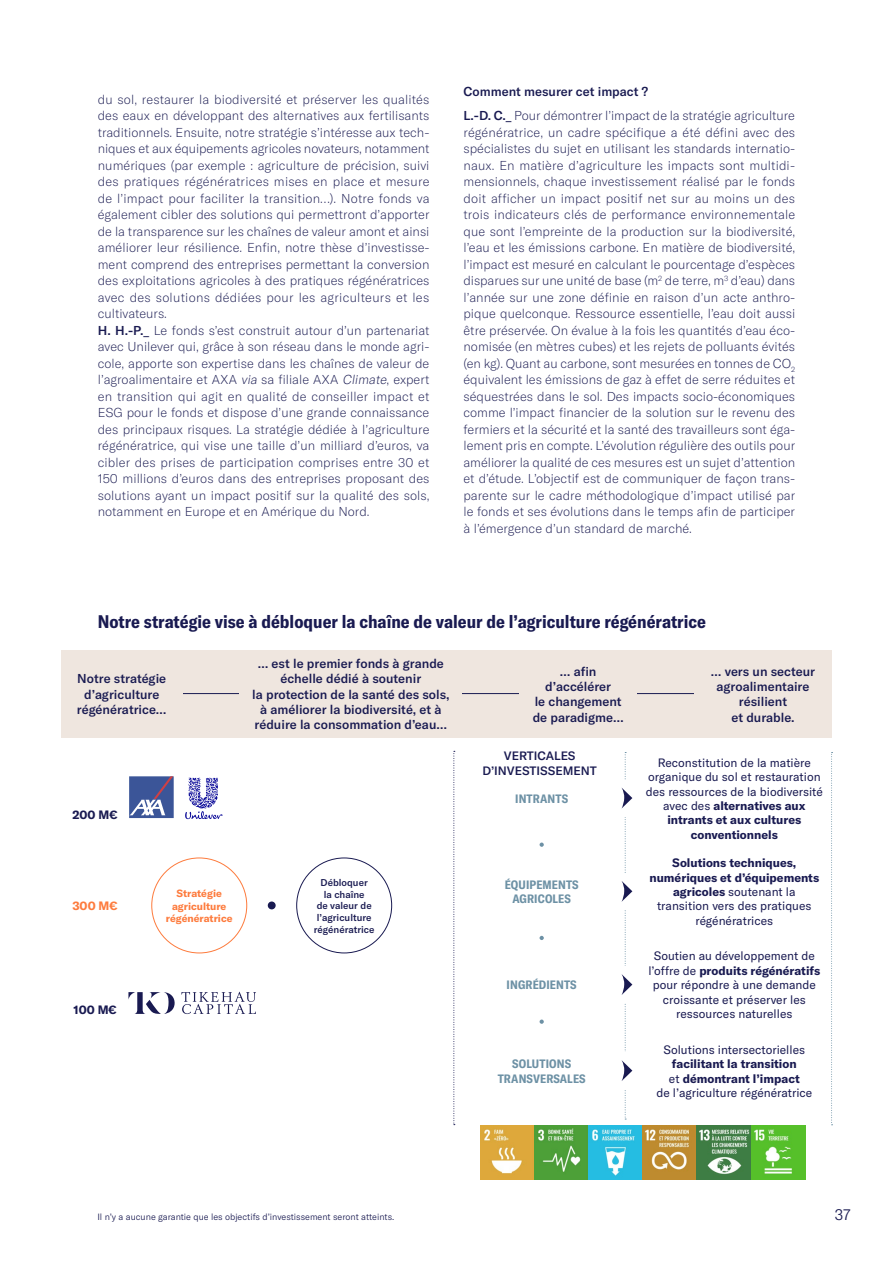
<style>
.page{position:relative;width:893px;height:1263px;background:#fff}
.page>*{position:absolute;margin:0;border:0;box-sizing:border-box;transform-origin:0 0}
.t1{font:700 condensed 18px "GT America";color:#191a51}
.t2{font:300 15px "GT America";color:#191a51}
.REP_INTERVIEW{font:100 12.75px/16.5px "GT America";color:#191a51;text-align:justify}
.Q_INTERVIEW{font:500 12.75px/15.3px "GT America";color:#191a51;text-align:center}
.t3{font:12px/14.4px "GT America";color:#191a51;text-align:center}
.t4{font:700 12px/14.4px "GT America";color:#191a51;text-align:center}
.t5{font:700 condensed 12px/14.4px "GT America";letter-spacing:.01em;color:#6d91a5;text-align:center}
.t6{font:500 12px/14.4px "GT America";color:#191a51;text-align:center}
.t7{font:700 12px "GT America";color:#fd7b3d}
.t8{font:700 10.35px/12.5px "GT America";color:#fd7b3d;text-align:center}
.t9{font:500 9.75px/11.7px "GT America";color:#191a51;text-align:center}
.Note_Renvoi{font:300 9px "GT America";color:#191a51}
.s1{font-weight:500}
.s2{font-style:italic}
.s3{font-weight:700}
.s4{font-weight:400}
</style>
<div class="page">
<svg style="left:453px;top:751px;width:2px;height:374px"></svg>
<div style="left:268px;top:901px;width:8px;height:8px;background:#191a51;border-radius:50%"></div>
<svg style="left:831px;top:752px;width:2px;height:373px"></svg>
<img style="left:480px;top:1125px;width:325px;height:54px">
<svg style="left:540px;top:842px;width:4px;height:5px"></svg>
<svg style="left:540px;top:936px;width:4px;height:4px"></svg>
<svg style="left:540px;top:1019px;width:4px;height:5px"></svg>
<svg style="left:130px;top:818px;width:43px;height:1px"></svg>
<svg style="left:129px;top:776px;width:45px;height:42px;background:#5d6ea5"></svg>
<svg style="left:185px;top:778px;width:38px;height:41px"></svg>
<svg style="left:181px;top:992px;width:75px;height:22px"></svg>
<svg style="left:128px;top:992px;width:47px;height:22px"></svg>
<svg style="left:621px;top:752px;width:11px;height:368px"></svg>
<div style="left:61px;top:650px;width:771px;height:87px;background:#efe6df"></div>
<hr style="left:61px;top:693px;width:770px;height:1px;background:#191a51">
<div style="left:239px;top:658px;width:223px;height:71px;background:#efe6df"></div>
<div style="left:519px;top:666px;width:118px;height:55px;background:#efe6df"></div>
<div style="left:694px;top:666px;width:138px;height:55px;background:#efe6df"></div>
<div style="left:61px;top:673px;width:122px;height:41px;background:#efe6df"></div>
<p class="REP_INTERVIEW" style="left:98px;top:91px;width:333px">du sol, restaurer la biodiversité et préserver les qualités des eaux en développant des alternatives aux fertilisants traditionnels. Ensuite, notre stratégie s’intéresse aux tech‑ niques et aux équipements agricoles novateurs, notamment numériques (par exemple : agriculture de précision, suivi des pratiques régénératrices mises en place et mesure de l’impact pour faciliter la transition…). Notre fonds va également cibler des solutions qui permettront d’apporter de la transparence sur les chaînes de valeur amont et ainsi améliorer leur résilience. Enfin, notre thèse d’investisse‑ ment comprend des entreprises permettant la conversion des exploitations agricoles à des pratiques régénératrices avec des solutions dédiées pour les agriculteurs et les cultivateurs.</p>
<p class="REP_INTERVIEW" style="left:98px;top:322px;width:333px"><span class="s1">H. H.-P._</span> Le fonds s’est construit autour d’un partenariat avec Unilever qui, grâce à son réseau dans le monde agri‑ cole, apporte son expertise dans les chaînes de valeur de l’agroalimentaire et AXA <span class="s2">via</span> sa filiale AXA <span class="s2">Climate</span>, expert en transition qui agit en qualité de conseiller impact et ESG pour le fonds et dispose d’une grande connaissance des principaux risques. La stratégie dédiée à l’agriculture régénératrice, qui vise une taille d’un milliard d’euros, va cibler des prises de participation comprises entre 30 et 150 millions d’euros dans des entreprises proposant des solutions ayant un impact positif sur la qualité des sols, notamment en Europe et en Amérique du Nord.</p>
<p class="Q_INTERVIEW" style="left:463px;top:84px;width:186px">Comment mesurer cet impact ?</p>
<p class="REP_INTERVIEW" style="left:463px;top:107px;width:333px"><span class="s1">L.-D. C._</span> Pour démontrer l’impact de la stratégie agriculture régénératrice, un cadre spécifique a été défini avec des spécialistes du sujet en utilisant les standards internatio‑ naux. En matière d’agriculture les impacts sont multidi‑ mensionnels, chaque investissement réalisé par le fonds doit afficher un impact positif net sur au moins un des trois indicateurs clés de performance environnementale que sont l’empreinte de la production sur la biodiversité, l’eau et les émissions carbone. En matière de biodiversité, l’impact est mesuré en calculant le pourcentage d’espèces disparues sur une unité de base (m<sup>2</sup> de terre, m<sup>3</sup> d’eau) dans l’année sur une zone définie en raison d’un acte anthro‑ pique quelconque. Ressource essentielle, l’eau doit aussi être préservée. On évalue à la fois les quantités d’eau éco‑ nomisée (en mètres cubes) et les rejets de polluants évités (en kg). Quant au carbone, sont mesurées en tonnes de CO<sub>2 </sub>équivalent les émissions de gaz à effet de serre réduites et séquestrées dans le sol. Des impacts socio-économiques comme l’impact financier de la solution sur le revenu des fermiers et la sécurité et la santé des travailleurs sont éga‑ lement pris en compte. L’évolution régulière des outils pour améliorer la qualité de ces mesures est un sujet d’attention et d’étude. L’objectif est de communiquer de façon trans‑ parente sur le cadre méthodologique d’impact utilisé par le fonds et ses évolutions dans le temps afin de participer à l’émergence d’un standard de marché.</p>
<p class="t1" style="left:98px;top:611px;width:610px">Notre stratégie vise à débloquer la chaîne de valeur de l’agriculture régénératrice</p>
<p class="Q_INTERVIEW" style="left:77px;top:671px;width:91px">Notre stratégie d’agriculture régénératrice…</p>
<p class="Q_INTERVIEW" style="left:252px;top:656px;width:199px">… est le premier fonds à grande échelle dédié à soutenir<br>la protection de la santé des sols, à améliorer la biodiversité, et à réduire la consommation d’eau…</p>
<p class="Q_INTERVIEW" style="left:533px;top:663px;width:92px">… afin d’accélérer<br>le changement de paradigme…</p>
<p class="Q_INTERVIEW" style="left:711px;top:663px;width:106px">… vers un secteur agroalimentaire résilient<br>et durable.</p>
<p class="t4" style="left:73px;top:807px;width:47px">200 M€</p>
<p class="t7" style="left:72px;top:898px;width:47px">300 M€</p>
<p class="t4" style="left:73px;top:1002px;width:45px">100 M€</p>
<p class="t8" style="left:166px;top:887px;width:68px">Stratégie agriculture régénératrice</p>
<p class="t9" style="left:314px;top:876px;width:62px">Débloquer<br>la chaîne<br>de valeur de l’agriculture régénératrice</p>
<p class="t6" style="left:482px;top:749px;width:116px">VERTICALES<br>D’INVESTISSEMENT</p>
<p class="t5" style="left:515px;top:791px;width:54px">INTRANTS</p>
<p class="t5" style="left:505px;top:877px;width:75px">ÉQUIPEMENTS<br>AGRICOLES</p>
<p class="t5" style="left:507px;top:978px;width:72px">INGRÉDIENTS</p>
<p class="t5" style="left:498px;top:1056px;width:89px">SOLUTIONS<br>TRANSVERSALES</p>
<p class="t3" style="left:646px;top:755px;width:179px">Reconstitution de la matière organique du sol et restauration des ressources de la biodiversité avec des <span class="s3">alternatives aux intrants et aux cultures conventionnels</span></p>
<p class="t4" style="left:649px;top:855px;width:171px">Solutions techniques, numériques et d’équipements agricoles <span class="s4">soutenant la transition vers des pratiques régénératrices</span></p>
<p class="t3" style="left:648px;top:949px;width:173px">Soutien au développement de l’offre de <span class="s3">produits régénératifs </span>pour répondre à une demande croissante et préserver les ressources naturelles</p>
<p class="t3" style="left:656px;top:1042px;width:157px">Solutions intersectorielles <span class="s3">facilitant la transition<br></span>et <span class="s3">démontrant l’impact<br></span>de l’agriculture régénératrice</p>
<p class="Note_Renvoi" style="left:97px;top:1212px;width:298px">Il n’y a aucune garantie que les objectifs d’investissement seront atteints.</p>
<p class="t2" style="left:835px;top:1206px;width:17px">37</p>
</div>
